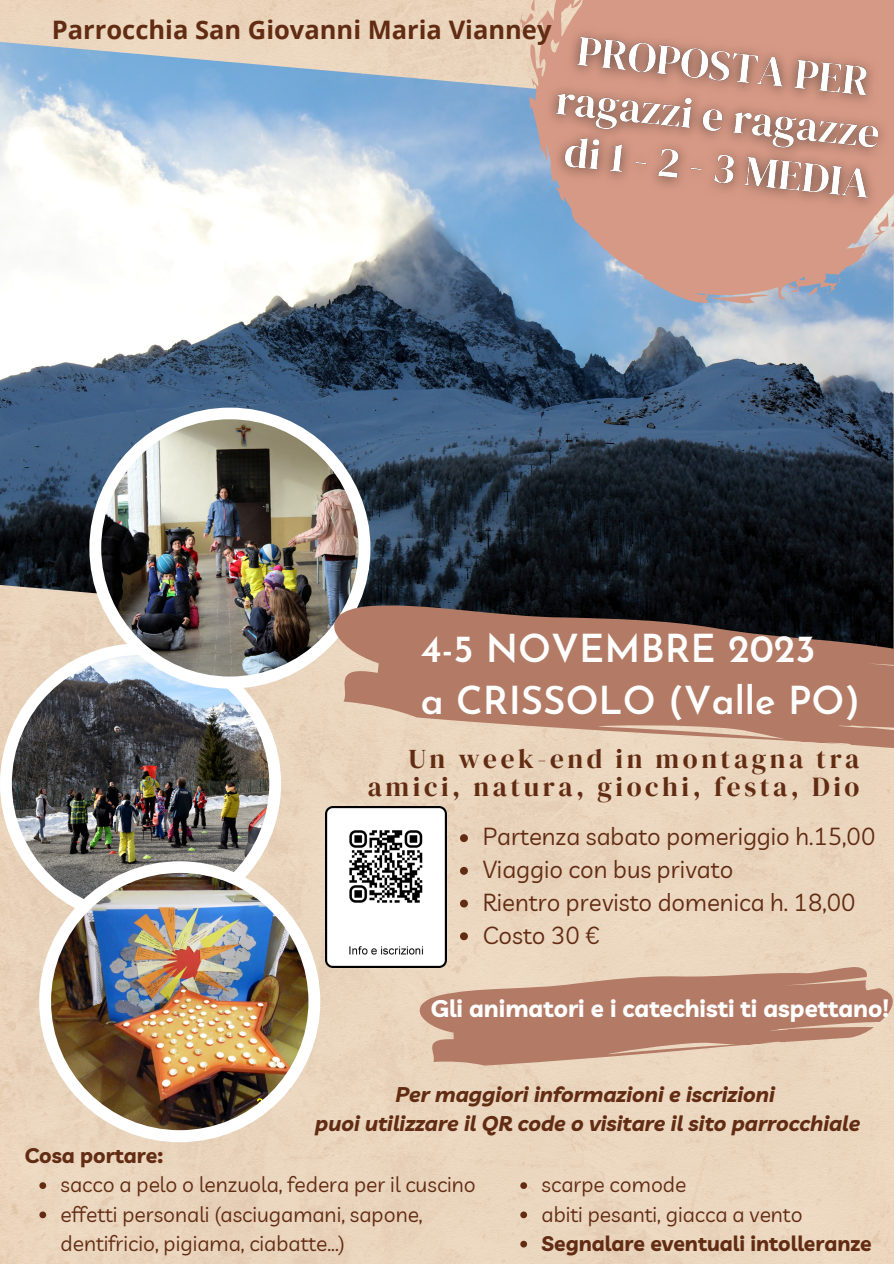
<style>
.page{position:relative;width:894px;height:1264px;background:#fff}
.page>*{position:absolute;margin:0;border:0;box-sizing:border-box;transform-origin:0 0}
.t1{font:600 38.55px "Josefin Sans";color:#fff}
.t2{font:27.3px/28.2px "DM Serif Display";letter-spacing:.13em;color:#622c13;text-align:right}
.t3{font:700 25.5px "Open Sans";color:#622c13}
.t4{font:24px "Livvic";color:#622c13}
.t5{font:700 24px "Livvic";color:#fff}
.t6{font:italic 700 21.3px "Livvic";color:#622c13}
.t7{font:21px/29.2px "Livvic";color:#622c13}
.t8{font:700 21px "Livvic";color:#622c13}
</style>
<div class="page">
<div style="left:0;top:0;width:893px;height:1263px;background:#ead5bd"></div>
<img style="left:0;top:41px;width:893px;height:622px">
<div style="left:0;top:643px;width:281px;height:281px;background:#fff;border-radius:50%"></div>
<img style="left:12px;top:655px;width:257px;height:257px;border-radius:50%">
<div style="left:39px;top:861px;width:281px;height:281px;background:#fff;border-radius:50%"></div>
<img style="left:51px;top:872px;width:257px;height:258px;border-radius:50%">
<div style="left:89px;top:407px;width:281px;height:281px;background:#fff;border-radius:50%"></div>
<img style="left:101px;top:419px;width:257px;height:257px;border-radius:50%">
<svg style="left:419px;top:966px;width:474px;height:99px;background:#c59882"></svg>
<svg style="left:519px;top:0;width:10px;height:34px"></svg>
<svg style="left:529px;top:0;width:364px;height:303px;background:#b8a1a2"></svg>
<svg style="left:322px;top:559px;width:571px;height:243px;background:#9b7e6f"></svg>
<img style="left:326px;top:806px;width:120px;height:161px">
<svg style="left:460px;top:834px;width:8px;height:8px"></svg>
<svg style="left:460px;top:866px;width:8px;height:8px"></svg>
<svg style="left:460px;top:899px;width:8px;height:8px"></svg>
<svg style="left:460px;top:932px;width:8px;height:8px"></svg>
<svg style="left:39px;top:1182px;width:7px;height:6px"></svg>
<svg style="left:39px;top:1211px;width:7px;height:7px"></svg>
<img style="left:528px;top:16px;width:365px;height:206px">
<svg style="left:520px;top:1182px;width:7px;height:6px"></svg>
<svg style="left:520px;top:1211px;width:7px;height:7px"></svg>
<svg style="left:520px;top:1240px;width:7px;height:7px"></svg>
<p class="t3" style="left:52px;top:12px;width:501px">Parrocchia San Giovanni Maria Vianney</p>
<p class="t1" style="left:420px;top:632px;width:396px">4-5 NOVEMBRE 2023</p>
<p class="t1" style="left:420px;top:685px;width:441px">a CRISSOLO (Valle PO)</p>
<p class="t2" style="left:368px;top:744px;width:493px">Un week-end in montagna tra amici, natura, giochi, festa, Dio</p>
<p class="t4" style="left:482px;top:821px;width:394px">Partenza sabato pomeriggio h.15,00</p>
<p class="t4" style="left:482px;top:854px;width:252px">Viaggio con bus privato</p>
<p class="t4" style="left:482px;top:886px;width:374px">Rientro previsto domenica h. 18,00</p>
<p class="t4" style="left:482px;top:919px;width:118px">Costo 30 €</p>
<p class="t5" style="left:430px;top:992px;width:460px">Gli animatori e i catechisti ti aspettano!</p>
<p class="t8" style="left:25px;top:1141px;width:140px">Cosa portare:</p>
<p class="t6" style="left:395px;top:1080px;width:381px">Per maggiori informazioni e iscrizioni</p>
<p class="t6" style="left:315px;top:1109px;width:546px">puoi utilizzare il QR code o visitare il sito parrocchiale</p>
<p class="t7" style="left:61px;top:1169px;width:416px">sacco a pelo o lenzuola, federa per il cuscino</p>
<p class="t7" style="left:61px;top:1198px;width:363px">effetti personali (asciugamani, sapone, dentifricio, pigiama, ciabatte...)</p>
<p class="t7" style="left:541px;top:1169px;width:146px">scarpe comode</p>
<p class="t7" style="left:541px;top:1198px;width:262px">abiti pesanti, giacca a vento</p>
<p class="t8" style="left:541px;top:1229px;width:331px">Segnalare eventuali intolleranze</p>
</div>
